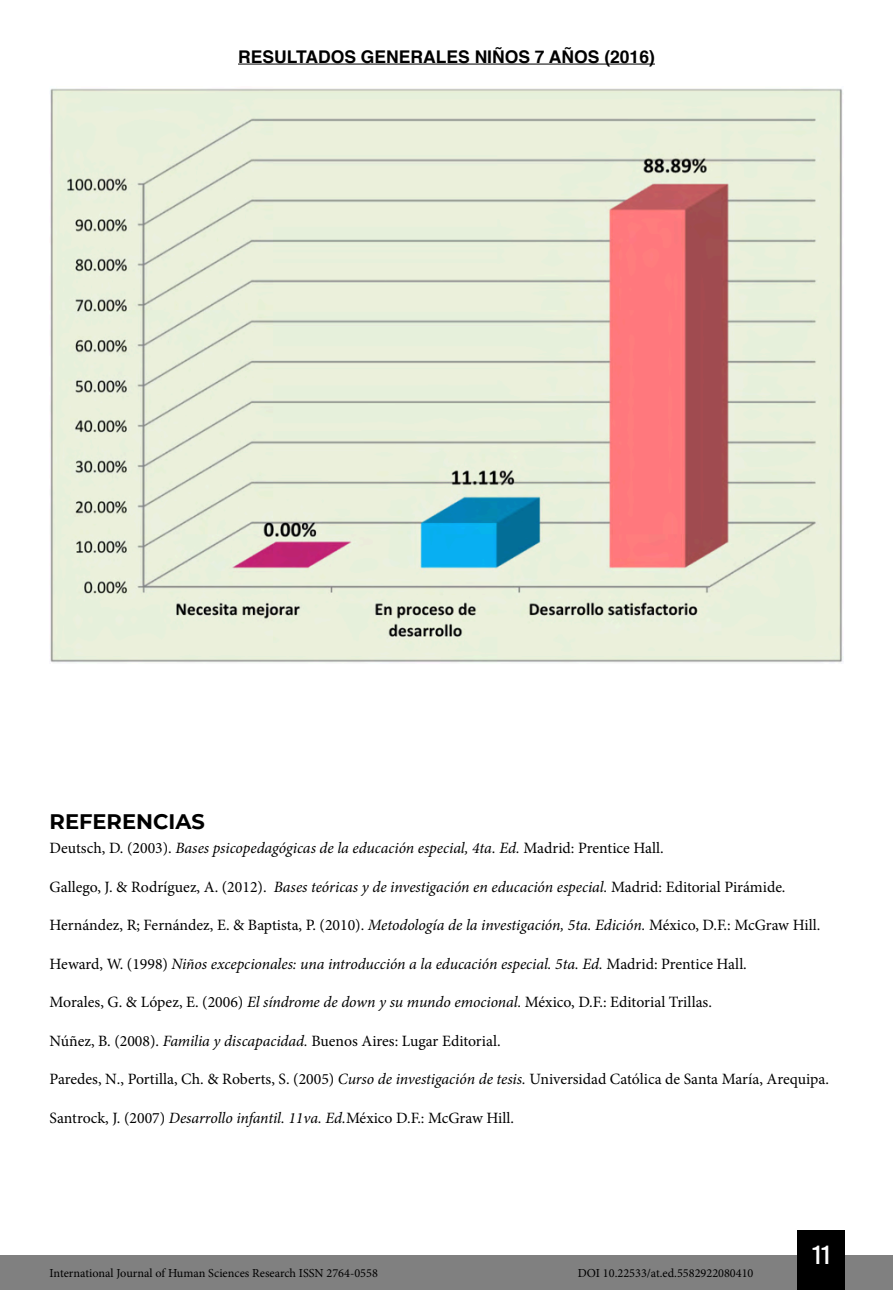
<style>
.page{position:relative;width:893px;height:1290px;background:#fff}
.page>*{position:absolute;margin:0;border:0;box-sizing:border-box;transform-origin:0 0}
.t1{font:26.25px "Bebas Kai";color:#fff}
.Título_ref{font:700 21px "Montserrat";color:#000}
.imagens_graf_tab{font:700 17.5px "Helvetica";color:#000}
.Referencias{font:15.75px "Minion Pro";color:#000}
.Referencias-2{font:italic 15.75px "Minion Pro";letter-spacing:-.005em;color:#000}
.t2{font:12.25px "Minion Pro";color:#000}
.s1{font-style:normal}
.s2{font-style:italic}
</style>
<div class="page">
<div style="left:0;top:1255px;width:893px;height:35px;background:#808080"></div>
<div style="left:797px;top:1230px;width:48px;height:60px;background:#000"></div>
<hr style="left:238px;top:64px;width:417px;height:1px;background:#000">
<img style="left:50px;top:88px;width:793px;height:575px">
<p class="imagens_graf_tab" style="left:238px;top:42px;width:418px">RESULTADOS GENERALES NIÑOS 7 AÑOS (2016)</p>
<p class="Título_ref" style="left:50px;top:806px;width:157px">REFERENCIAS</p>
<p class="Referencias-2" style="left:50px;top:837px;width:616px"><span class="s1">Deutsch, D. (2003).</span> Bases psicopedagógicas de la educación especial, 4ta. Ed. <span class="s1">Madrid: Prentice Hall.</span></p>
<p class="Referencias" style="left:50px;top:876px;width:737px">Gallego, J. &amp; Rodríguez, A. (2012). <span class="s2">Bases teóricas y de investigación en educación especial.</span> Madrid: Editorial Pirámide.</p>
<p class="Referencias" style="left:50px;top:915px;width:772px">Hernández, R; Fernández, E. &amp; Baptista, P. (2010). <span class="s2">Metodología de la investigación, 5ta. Edición.</span> México, D.F.: McGraw Hill.</p>
<p class="Referencias-2" style="left:50px;top:953px;width:699px"><span class="s1">Heward, W. (1998)</span> Niños excepcionales: una introducción a la educación especial. 5ta. Ed. <span class="s1">Madrid: Prentice Hall.</span></p>
<p class="Referencias" style="left:50px;top:992px;width:664px">Morales, G. &amp; López, E. (2006) <span class="s2">El síndrome de down y su mundo emocional.</span> México, D.F.: Editorial Trillas.</p>
<p class="Referencias" style="left:50px;top:1030px;width:452px">Núñez, B. (2008). <span class="s2">Familia y discapacidad.</span> Buenos Aires: Lugar Editorial.</p>
<p class="Referencias" style="left:50px;top:1069px;width:781px">Paredes, N., Portilla, Ch. &amp; Roberts, S. (2005) <span class="s2">Curso de investigación de tesis.</span> Universidad Católica de Santa María, Arequipa.</p>
<p class="Referencias" style="left:50px;top:1107px;width:466px">Santrock, J. (2007) <span class="s2">Desarrollo infantil. 11va. Ed.</span>México D.F.: McGraw Hill.</p>
<p class="t2" style="left:50px;top:1265px;width:330px">International Journal of Human Sciences Research ISSN 2764-0558</p>
<p class="t2" style="left:578px;top:1265px;width:177px">DOI 10.22533/at.ed.5582922080410</p>
<h1 class="t1" style="left:812px;top:1241px;width:19px">11</h1>
</div>
